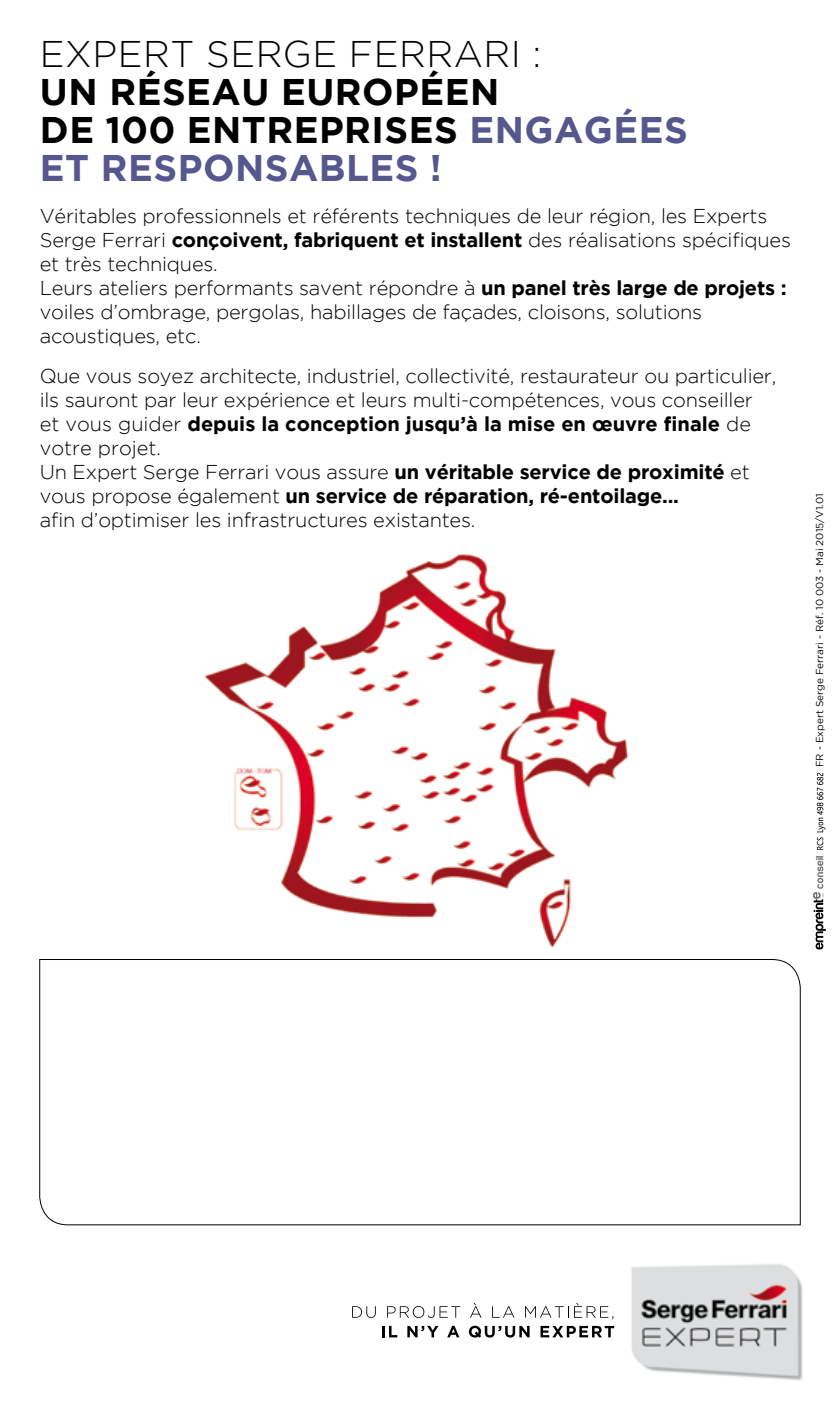
<style>
.page{position:relative;width:840px;height:1418px;background:#fff}
.page>*{position:absolute;margin:0;border:0;box-sizing:border-box;transform-origin:0 0}
.t1{font:700 37px "Gotham";letter-spacing:.015em;color:#56578e}
.t2{font:700 37px/38px "Gotham";letter-spacing:.015em;color:#000}
.t3{font:300 37px "Gotham";letter-spacing:.015em;color:#000}
.t4{font:300 20px/24px "Gotham";letter-spacing:-.01em;color:#000}
.t5{font:10px "Gotham";color:#000}
.s1{color:#000}
.s2{font-weight:700}
</style>
<div class="page">
<img style="left:204px;top:554px;width:425px;height:394px">
<svg style="left:39px;top:959px;width:761px;height:266px"></svg>
<img style="left:631px;top:1264px;width:172px;height:117px">
<svg style="left:352px;top:1306px;width:23px;height:11px"></svg>
<svg style="left:387px;top:1306px;width:73px;height:11px"></svg>
<svg style="left:470px;top:1303px;width:11px;height:14px"></svg>
<svg style="left:492px;top:1306px;width:22px;height:11px"></svg>
<svg style="left:525px;top:1303px;width:88px;height:16px"></svg>
<svg style="left:382px;top:1325px;width:15px;height:12px"></svg>
<svg style="left:407px;top:1325px;width:31px;height:12px"></svg>
<svg style="left:447px;top:1325px;width:12px;height:12px"></svg>
<svg style="left:468px;top:1325px;width:61px;height:12px"></svg>
<svg style="left:540px;top:1325px;width:74px;height:12px"></svg>
<svg style="left:816px;top:772px;width:9px;height:77px"></svg>
<svg style="left:812px;top:856px;width:13px;height:93px"></svg>
<h1 class="t3" style="left:40px;top:33px;width:502px">EXPERT SERGE FERRARI :</h1>
<h1 class="t2" style="left:40px;top:72px;width:405px">UN RÉSEAU EUROPÉEN<br>DE 100 ENTRE</h1>
<h1 class="t1" style="left:319px;top:108px;width:179px"><span class="s1">PRISES</span> ENGAGÉE</h1>
<h1 class="t1" style="left:663px;top:108px;width:25px">S</h1>
<h1 class="t1" style="left:40px;top:146px;width:276px">ET RESPONSABLE</h1>
<h1 class="t1" style="left:394px;top:146px;width:49px">S !</h1>
<p class="t4" style="left:40px;top:204px;width:752px">Véritables professionnels et référents techniques de leur région, les Experts Serge Ferrari <span class="s2">conçoivent, fabriquent et installent</span> des réalisations spécifiques et très techniques.<br>Leurs ateliers performants savent répondre à <span class="s2">un panel très large de projets : </span>voiles d’ombrage, pergolas, habillages de façades, cloisons, solutions acoustiques, etc.</p>
<p class="t4" style="left:40px;top:364px;width:737px">Que vous soyez architecte, industriel, collectivité, restaurateur ou particulier, ils sauront par leur expérience et leurs multi-compétences, vous conseiller et vous guider <span class="s2">depuis la conception jusqu’à la mise en œuvre finale</span> de votre projet.<br>Un Expert Serge Ferrari vous assure <span class="s2">un véritable service de proximité</span> et vous propose également <span class="s2">un service de réparation, ré-entoilage...<br></span>afin d’optimiser les infrastructures existantes.</p>
<p class="t5" style="left:813px;top:767px;width:275px;rotate:-90deg">FR - Expert Serge Ferrari - Réf. 10 003 - Mai 2015/V1.01</p>
</div>
